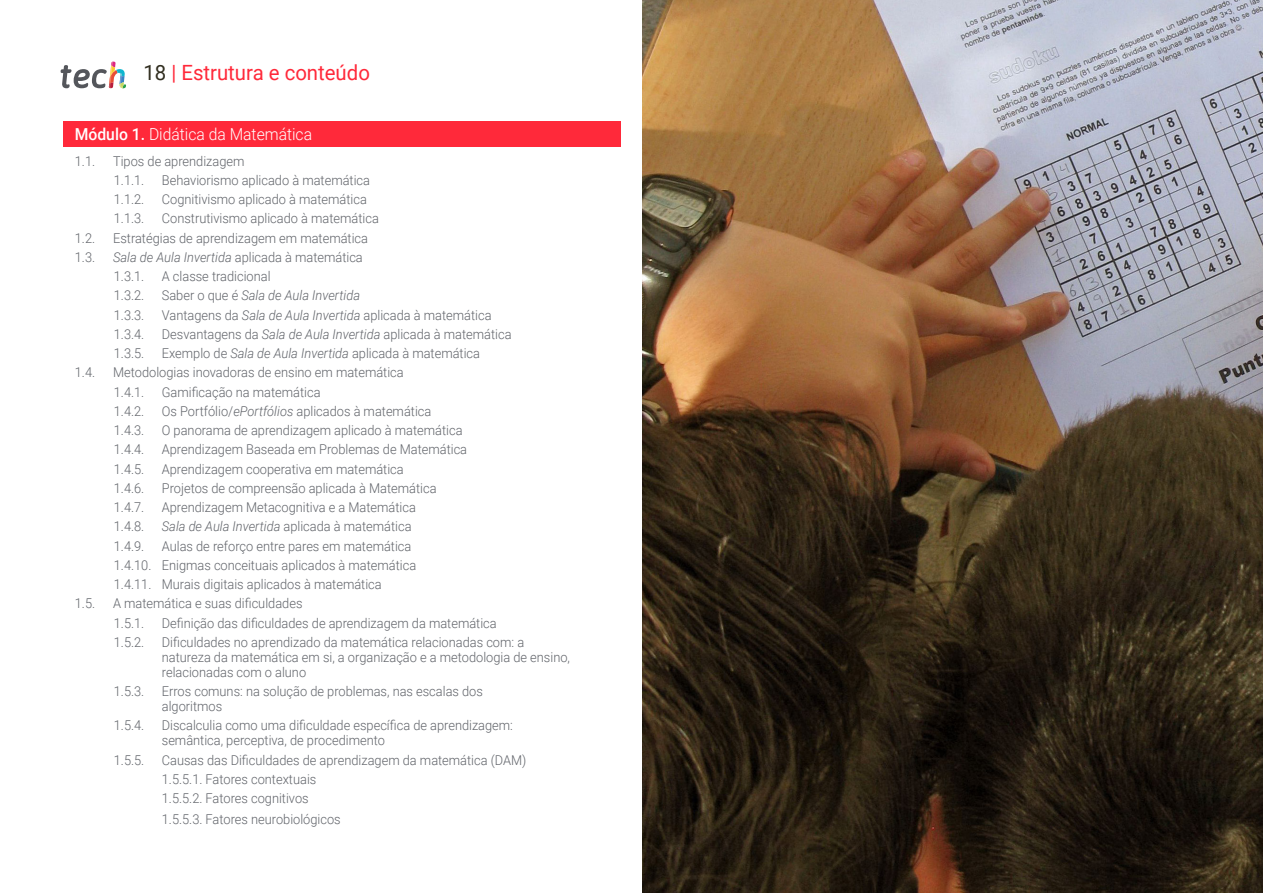
<style>
.page{position:relative;width:1263px;height:893px;background:#fff}
.page>*{position:absolute;margin:0;border:0;box-sizing:border-box;transform-origin:0 0}
.t1{font:21px "Roboto";color:#ff293a}
.t2{font:300 16.5px "Roboto";color:#fff;scale:.95 1}
.t3{font:300 13.5px/19.2px "Roboto";color:#61646a;scale:.95 1}
.t4{font:italic 300 13.5px "Roboto";color:#61646a;scale:.95 1}
.s1{color:#312e20}
.s2{font-weight:500}
.s3{font-style:italic}
.s4{font-style:normal}
</style>
<div class="page">
<svg style="left:61px;top:62px;width:65px;height:27px"></svg>
<img style="left:642px;top:0;width:621px;height:893px">
<div style="left:64px;top:121px;width:557px;height:25px;background:#ff293a"></div>
<h1 class="t1" style="left:144px;top:57px;width:228px"><span class="s1">18</span> | Estrutura e conteúdo</h1>
<p class="t2" style="left:75px;top:123px;width:251px"><span class="s2">Módulo 1.</span> Didática da Matemática</p>
<p class="t3" style="left:75px;top:151px;width:23px">1.1.</p>
<p class="t3" style="left:113px;top:151px;width:140px">Tipos de aprendizagem<br>1.1.1.</p>
<p class="t3" style="left:162px;top:170px;width:221px">Behaviorismo aplicado à matemática</p>
<p class="t3" style="left:114px;top:189px;width:34px">1.1.2.</p>
<p class="t3" style="left:162px;top:189px;width:217px">Cognitivismo aplicado à matemática</p>
<p class="t3" style="left:114px;top:208px;width:34px">1.1.3.</p>
<p class="t3" style="left:162px;top:208px;width:230px">Construtivismo aplicado à matemática</p>
<p class="t3" style="left:75px;top:228px;width:23px">1.2.</p>
<p class="t3" style="left:113px;top:228px;width:270px">Estratégias de aprendizagem em matemática</p>
<p class="t3" style="left:75px;top:247px;width:23px">1.3.</p>
<p class="t3" style="left:113px;top:247px;width:264px"><span class="s3">Sala de Aula Invertida</span> aplicada à matemática<br>1.3.1.</p>
<p class="t3" style="left:162px;top:266px;width:116px">A classe tradicional</p>
<p class="t3" style="left:114px;top:285px;width:34px">1.3.2.</p>
<p class="t4" style="left:162px;top:286px;width:210px"><span class="s4">Saber o que é</span> Sala de Aula Invertida</p>
<p class="t3" style="left:114px;top:305px;width:34px">1.3.3.</p>
<p class="t3" style="left:162px;top:305px;width:349px">Vantagens da <span class="s3">Sala de Aula Invertida</span> aplicada à matemática</p>
<p class="t3" style="left:114px;top:324px;width:34px">1.3.4.</p>
<p class="t3" style="left:162px;top:324px;width:370px">Desvantagens da <span class="s3">Sala de Aula Invertida</span> aplicada à matemática</p>
<p class="t3" style="left:114px;top:343px;width:34px">1.3.5.</p>
<p class="t3" style="left:162px;top:343px;width:336px">Exemplo de <span class="s3">Sala de Aula Invertida</span> aplicada à matemática</p>
<p class="t3" style="left:75px;top:362px;width:23px">1.4.</p>
<p class="t3" style="left:113px;top:362px;width:307px">Metodologias inovadoras de ensino em matemática<br>1.4.1.</p>
<p class="t3" style="left:162px;top:382px;width:169px">Gamificação na matemática</p>
<p class="t3" style="left:114px;top:401px;width:34px">1.4.2.</p>
<p class="t3" style="left:162px;top:401px;width:285px">Os Portfólio/<span class="s3">ePortfólios</span> aplicados à matemática</p>
<p class="t3" style="left:114px;top:420px;width:34px">1.4.3.</p>
<p class="t3" style="left:162px;top:420px;width:318px">O panorama de aprendizagem aplicado à matemática</p>
<p class="t3" style="left:114px;top:439px;width:34px">1.4.4.</p>
<p class="t3" style="left:162px;top:439px;width:323px">Aprendizagem Baseada em Problemas de Matemática</p>
<p class="t3" style="left:114px;top:459px;width:34px">1.4.5.</p>
<p class="t3" style="left:162px;top:459px;width:256px">Aprendizagem cooperativa em matemática</p>
<p class="t3" style="left:114px;top:478px;width:34px">1.4.6.</p>
<p class="t3" style="left:162px;top:478px;width:291px">Projetos de compreensão aplicada à Matemática</p>
<p class="t3" style="left:114px;top:497px;width:34px">1.4.7.</p>
<p class="t3" style="left:162px;top:497px;width:269px">Aprendizagem Metacognitiva e a Matemática</p>
<p class="t3" style="left:114px;top:516px;width:34px">1.4.8.</p>
<p class="t4" style="left:162px;top:517px;width:264px">Sala de Aula Invertida <span class="s4">aplicada à matemática</span></p>
<p class="t3" style="left:114px;top:536px;width:34px">1.4.9.</p>
<p class="t3" style="left:114px;top:536px;width:320px;text-indent:48px">Aulas de reforço entre pares em matemática<br>1.4.10. Enigmas conceituais aplicados à matemática<br>1.4.11. Murais digitais aplicados à matemática</p>
<p class="t3" style="left:75px;top:593px;width:23px">1.5.</p>
<p class="t3" style="left:113px;top:593px;width:201px">A matemática e suas dificuldades<br>1.5.1.</p>
<p class="t3" style="left:162px;top:613px;width:354px">Definição das dificuldades de aprendizagem da matemática</p>
<p class="t3" style="left:114px;top:632px;width:34px">1.5.2.</p>
<p class="t3" style="left:162px;top:634px;width:431px;line-height:15px">Dificuldades no aprendizado da matemática relacionadas com: a natureza da matemática em si, a organização e a metodologia de ensino, relacionadas com o aluno</p>
<p class="t3" style="left:114px;top:681px;width:34px">1.5.3.</p>
<p class="t3" style="left:162px;top:683px;width:339px;line-height:15px">Erros comuns: na solução de problemas, nas escalas dos algoritmos</p>
<p class="t3" style="left:114px;top:715px;width:34px">1.5.4.</p>
<p class="t3" style="left:162px;top:718px;width:371px;line-height:15px">Discalculia como uma dificuldade específica de aprendizagem: semântica, perceptiva, de procedimento</p>
<p class="t3" style="left:114px;top:750px;width:34px">1.5.5.</p>
<p class="t3" style="left:162px;top:750px;width:385px">Causas das Dificuldades de aprendizagem da matemática (DAM)<br>1.5.5.1. Fatores contextuais<br>1.5.5.2. Fatores cognitivos</p>
<p class="t3" style="left:162px;top:809px;width:190px">1.5.5.3. Fatores neurobiológicos</p>
</div>
